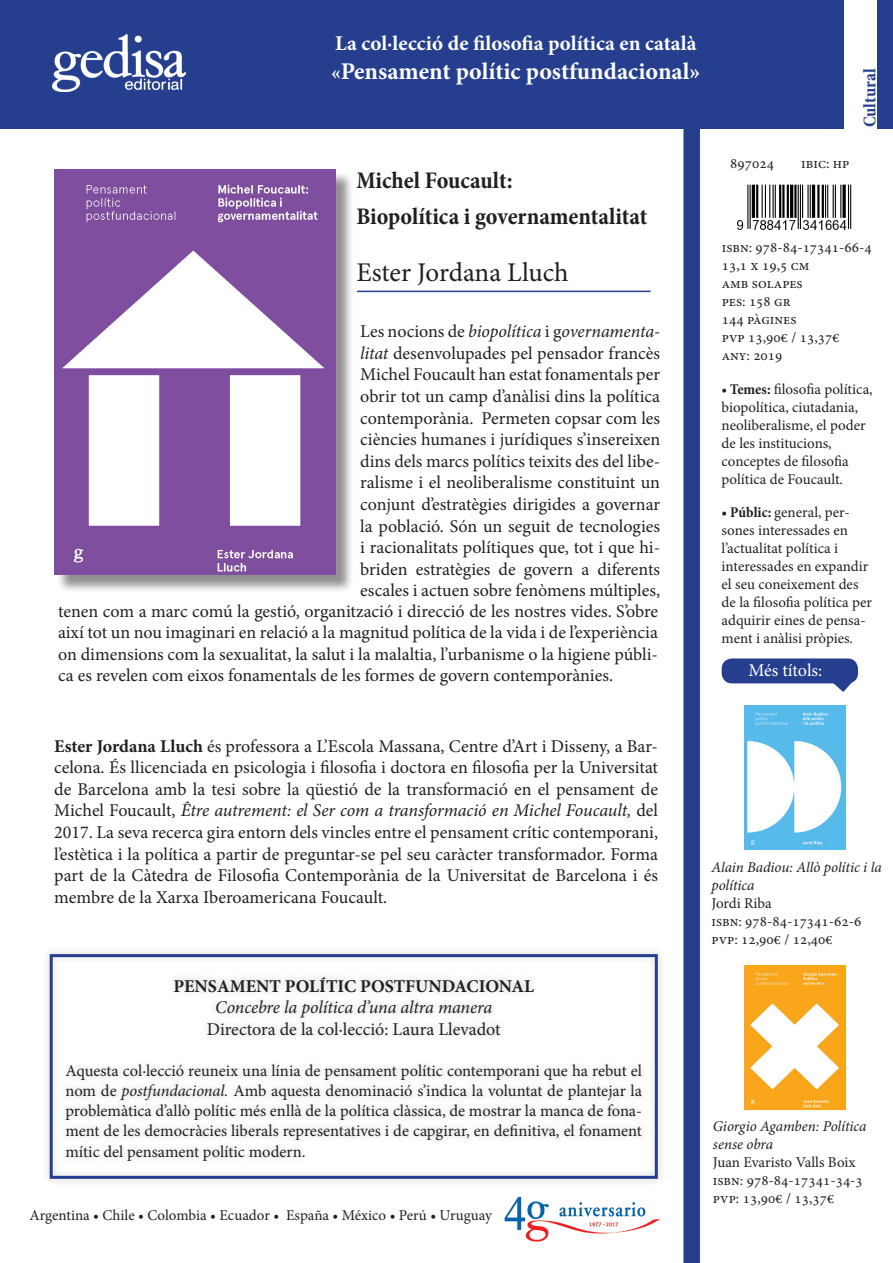
<style>
.page{position:relative;width:893px;height:1263px;background:#fff}
.page>*{position:absolute;margin:0;border:0;box-sizing:border-box;transform-origin:0 0}
.t1{font:27px "Minion Pro";color:#231f20}
.t2{font:700 condensed 24px "Minion Pro";color:#231f20}
.Citas{font:700 24px "Minion Pro";color:#fff}
.Citas-2{font:700 21px "Minion Pro";letter-spacing:.005em;color:#fff}
.Indice{font:18px "Minion Pro";color:#231f20}
.Autores{font:18px/21.6px "Minion Pro";color:#231f20;text-align:justify}
.Indice-2{font:italic 18px "Minion Pro";letter-spacing:-.01em;color:#231f20}
.t3{font:700 18px "Minion Pro";color:#231f20}
.t4{font:18px "Minion Pro";letter-spacing:-.005em;color:#fff}
.Clasificación{font:700 condensed 18px "Minion Pro";color:#253f8e}
.t5{font:16.5px/19.8px "Minion Pro";color:#231f20;text-align:justify}
.Temas_y_público{font:15px/18px "Minion Pro";color:#231f20}
.Datos_técnicos{font:15px "Minion Pro";color:#231f20}
.Datos_técnicos-2{font:italic 15px/18px "Minion Pro";letter-spacing:-.01em;color:#231f20}
.s1{font-size:21px}
.s2{font-style:normal}
.s3{font-style:italic}
.s4{font-weight:700;font-stretch:condensed}
.s5{font-weight:700}
</style>
<div class="page">
<div style="left:0;top:0;width:893px;height:128px;background:#253f8e"></div>
<div style="left:844px;top:0;width:33px;height:129px;background:#fff"></div>
<img style="left:504px;top:1196px;width:155px;height:46px">
<div style="left:56px;top:172px;width:298px;height:421px;background:#231f20;opacity:.5"></div>
<img style="left:54px;top:169px;width:281px;height:406px">
<svg style="left:826px;top:661px;width:31px;height:31px"></svg>
<div style="left:722px;top:658px;width:136px;height:25px;background:#253f8e;border-radius:10px"></div>
<hr style="left:357px;top:291px;width:294px;height:1px;background:#253f8e">
<img style="left:744px;top:706px;width:101px;height:144px">
<div style="left:683px;top:120px;width:17px;height:1143px;background:#253f8e"></div>
<img style="left:53px;top:34px;width:133px;height:57px">
<img style="left:737px;top:184px;width:115px;height:46px">
<div style="left:41px;top:946px;width:625px;height:241px;background:#fbfbfb"></div>
<div style="left:50px;top:954px;width:608px;height:225px;border:3px solid #253f8e"></div>
<img style="left:744px;top:966px;width:101px;height:144px">
<p class="Citas-2" style="left:335px;top:28px;width:363px">La col·lecció de filosofia política en català</p>
<p class="Citas" style="left:331px;top:54px;width:371px"><span class="s1">«</span>Pensament polític postfundacional»</p>
<p class="t2" style="left:356px;top:164px;width:158px">Michel Foucault:</p>
<p class="t2" style="left:356px;top:200px;width:292px">Biopolítica i governamentalitat</p>
<p class="t1" style="left:356px;top:254px;width:214px">Ester Jordana Lluch</p>
<p class="Indice-2" style="left:360px;top:319px;width:301px"><span class="s2">Les nocions de</span> biopolítica <span class="s2">i g</span>overnamenta-</p>
<p class="Indice" style="left:360px;top:341px;width:301px"><span class="s3">litat</span> desenvolupades pel pensador francès</p>
<p class="Indice" style="left:360px;top:363px;width:301px">Michel Foucault han estat fonamentals per</p>
<p class="Indice" style="left:360px;top:384px;width:301px">obrir tot un camp d’anàlisi dins la política</p>
<p class="Indice" style="left:360px;top:406px;width:301px">contemporània. Permeten copsar com les</p>
<p class="Indice" style="left:360px;top:427px;width:301px">ciències humanes i jurídiques s’insereixen</p>
<p class="Indice" style="left:360px;top:449px;width:301px">dins dels marcs polítics teixits des del libe-</p>
<p class="Indice" style="left:360px;top:471px;width:301px">ralisme i el neoliberalisme constituint un</p>
<p class="Indice" style="left:360px;top:492px;width:301px">conjunt d’estratègies dirigides a governar</p>
<p class="Indice" style="left:360px;top:514px;width:301px">la població. Són un seguit de tecnologies</p>
<p class="Indice" style="left:360px;top:535px;width:301px">i racionalitats polítiques que, tot i que hi-</p>
<p class="Indice" style="left:360px;top:557px;width:301px">briden estratègies de govern a diferents</p>
<p class="Indice" style="left:360px;top:579px;width:301px">escales i actuen sobre fenòmens múltiples,</p>
<p class="Indice" style="left:58px;top:599px;width:601px">tenen com a marc comú la gestió, organització i direcció de les nostres vides. S’obre</p>
<p class="Indice" style="left:58px;top:620px;width:601px">així tot un nou imaginari en relació a la magnitud política de la vida i de l’experiència</p>
<p class="Indice" style="left:58px;top:642px;width:601px">on dimensions com la sexualitat, la salut i la malaltia, l’urbanisme o la higiene públi-</p>
<p class="Indice" style="left:58px;top:664px;width:557px">ca es revelen com eixos fonamentals de les formes de govern contemporànies.</p>
<p class="Temas_y_público" style="left:730px;top:154px;width:45px">897024</p>
<p class="Temas_y_público" style="left:801px;top:154px;width:50px">ibic: hp</p>
<p class="Clasificación" style="left:857px;top:127px;width:60px;rotate:-90deg">Cultural</p>
<p class="Datos_técnicos" style="left:722px;top:237px;width:151px">isbn: 978-84-17341-66-4</p>
<p class="Datos_técnicos" style="left:722px;top:255px;width:89px">13,1 x 19,5 cm</p>
<p class="Datos_técnicos" style="left:722px;top:273px;width:82px">amb solapes</p>
<p class="Datos_técnicos" style="left:722px;top:291px;width:70px">pes: 158 gr</p>
<p class="Datos_técnicos" style="left:722px;top:309px;width:76px">144 pàgines</p>
<p class="Datos_técnicos" style="left:722px;top:327px;width:119px">pvp 13,90€ / 13,37€</p>
<p class="Datos_técnicos" style="left:722px;top:345px;width:62px">any: 2019</p>
<p class="Temas_y_público" style="left:722px;top:380px;width:153px"><span class="s4">• Temes:</span> filosofia política, biopolítica, ciutadania, neoliberalisme, el poder de les institucions,</p>
<p class="Temas_y_público" style="left:722px;top:452px;width:129px">conceptes de filosofia política de Foucault.</p>
<p class="Temas_y_público" style="left:722px;top:503px;width:152px"><span class="s4">• Públic:</span> general, per&shy;sones interessades en l’actualitat política i interessades en expandir el seu coneixement des de la filosofia política per adquirir eines de pensa&shy;ment i anàlisi pròpies.</p>
<p class="t4" style="left:748px;top:658px;width:75px">Més títols:</p>
<p class="Autores" style="left:54px;top:735px;width:605px"><span class="s5">Ester Jordana Lluch</span> és professora a L’Escola Massana, Centre d’Art i Disseny, a Bar&shy;celona. És llicenciada en psicologia i filosofia i doctora en filosofia per la Universitat de Barcelona amb la tesi sobre la qüestió de la transformació en el pensament de Michel Foucault, <span class="s3">Être autrement: el Ser com a transformació en Michel Foucault,</span> del 2017. La seva recerca gira entorn dels vincles entre el pensament crític contemporani, l’estètica i la política a partir de preguntar-se pel seu caràcter transformador. Forma part de la Càtedra de Filosofia Contemporània de la Universitat de Barcelona i és membre de la Xarxa Iberoamericana Foucault.</p>
<p class="t3" style="left:173px;top:973px;width:362px">PENSAMENT POLÍTIC POSTFUNDACIONAL</p>
<p class="Indice-2" style="left:215px;top:995px;width:279px">Concebre la política d’una altra manera</p>
<p class="Autores" style="left:207px;top:1018px;width:295px">Directora de la col·lecció: Laura Llevadot</p>
<p class="t5" style="left:65px;top:1061px;width:578px">Aquesta col·lecció reuneix una línia de pensament polític contemporani que ha rebut el nom de <span class="s3">postfundacional.</span> Amb aquesta denominació s’indica la voluntat de plantejar la problemàtica d’allò polític més enllà de la política clàssica, de mostrar la manca de fona&shy;ment de les democràcies liberals representatives i de capgirar, en definitiva, el fonament</p>
<p class="t5" style="left:65px;top:1142px;width:241px">mític del pensament polític modern.</p>
<p class="Temas_y_público" style="left:29px;top:1206px;width:464px">Argentina • Chile • Colombia • Ecuador • España • México • Perú • Uruguay</p>
<p class="Datos_técnicos-2" style="left:711px;top:858px;width:172px">Alain Badiou: Allò polític i la política</p>
<p class="Datos_técnicos" style="left:711px;top:893px;width:62px">Jordi Riba</p>
<p class="Datos_técnicos" style="left:711px;top:911px;width:151px">isbn: 978-84-17341-62-6</p>
<p class="Datos_técnicos" style="left:711px;top:929px;width:123px">pvp: 12,90€ / 12,40€</p>
<p class="Datos_técnicos-2" style="left:713px;top:1117px;width:155px">Giorgio Agamben: Política sense obra</p>
<p class="Datos_técnicos" style="left:713px;top:1152px;width:144px">Juan Evaristo Valls Boix</p>
<p class="Datos_técnicos" style="left:713px;top:1170px;width:151px">isbn: 978-84-17341-34-3</p>
<p class="Datos_técnicos" style="left:713px;top:1188px;width:123px">pvp: 13,90€ / 13,37€</p>
</div>
